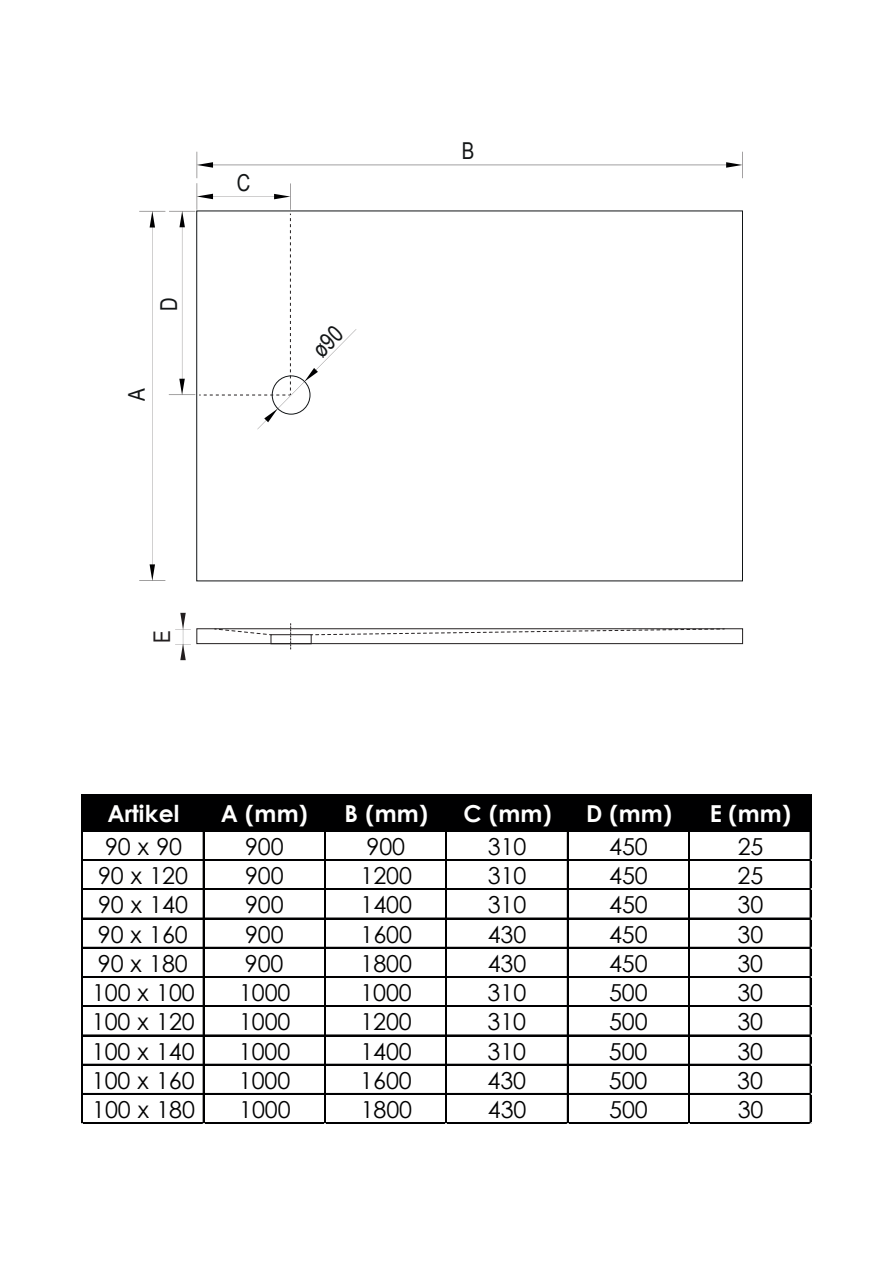
<style>
.page{position:relative;width:893px;height:1263px;background:#fff}
.page>*{position:absolute;margin:0;border:0;box-sizing:border-box;transform-origin:0 0}
.t1{font:23.4px "Century Gothic";letter-spacing:-.005em;color:#000001}
.t2{font:700 23.4px "Century Gothic";letter-spacing:.01em;color:#fff}
.t3{font:23.25px "Arial Narrow";color:#121516}
.t4{font:22.95px "Arial Narrow";color:#121516}
.t5{font:22.95px "Arial Narrow";color:#231f20}
</style>
<div class="page">
<svg style="left:175px;top:613px;width:16px;height:47px"></svg>
<div style="left:196px;top:628px;width:547px;height:16px;border:1px solid #231f20"></div>
<svg style="left:215px;top:629px;width:56px;height:6px"></svg>
<svg style="left:311px;top:629px;width:413px;height:6px"></svg>
<div style="left:271px;top:634px;width:41px;height:10px;border:1px solid #231f20"></div>
<div style="left:83px;top:795px;width:728px;height:36px;background:#000001"></div>
<hr style="left:83px;top:794px;width:728px;height:1px;background:#000001">
<hr style="left:83px;top:859px;width:728px;height:2px;background:#000001">
<hr style="left:83px;top:888px;width:728px;height:1px;background:#000001">
<hr style="left:83px;top:889px;width:728px;height:1px;background:#000001">
<hr style="left:83px;top:918px;width:728px;height:1px;background:#000001">
<hr style="left:83px;top:947px;width:728px;height:1px;background:#000001">
<hr style="left:83px;top:976px;width:728px;height:2px;background:#000001">
<hr style="left:83px;top:1005px;width:728px;height:1px;background:#000001">
<hr style="left:83px;top:1006px;width:728px;height:1px;background:#000001">
<hr style="left:83px;top:1035px;width:728px;height:1px;background:#000001">
<hr style="left:83px;top:1064px;width:728px;height:1px;background:#000001">
<hr style="left:83px;top:1093px;width:728px;height:1px;background:#000001">
<hr style="left:82px;top:794px;width:1px;height:330px;background:#000001">
<hr style="left:203px;top:795px;width:1px;height:329px;background:#000001">
<hr style="left:324px;top:795px;width:2px;height:329px;background:#000001">
<hr style="left:446px;top:795px;width:1px;height:329px;background:#000001">
<hr style="left:567px;top:795px;width:1px;height:329px;background:#000001">
<hr style="left:688px;top:795px;width:1px;height:329px;background:#000001">
<hr style="left:689px;top:795px;width:1px;height:329px;background:#000001">
<hr style="left:83px;top:1122px;width:728px;height:1px;background:#000001">
<hr style="left:83px;top:1123px;width:728px;height:1px;background:#000001">
<hr style="left:810px;top:795px;width:1px;height:329px;background:#000001">
<svg style="left:290px;top:624px;width:1px;height:25px"></svg>
<svg style="left:139px;top:152px;width:604px;height:429px"></svg>
<p class="t3" style="left:152px;top:311px;width:15px;rotate:-90deg">D</p>
<p class="t4" style="left:120px;top:401px;width:14px;rotate:-90deg">A</p>
<p class="t3" style="left:237px;top:166px;width:15px">C</p>
<p class="t5" style="left:145px;top:643px;width:14px;rotate:-90deg">E</p>
<p class="t3" style="left:462px;top:134px;width:14px">B</p>
<p class="t2" style="left:107px;top:796px;width:74px">Artikel</p>
<p class="t2" style="left:221px;top:796px;width:89px">A (mm)</p>
<p class="t2" style="left:344px;top:796px;width:85px">B (mm)</p>
<p class="t2" style="left:463px;top:796px;width:90px">C (mm)</p>
<p class="t2" style="left:586px;top:796px;width:87px">D (mm)</p>
<p class="t2" style="left:710px;top:796px;width:83px">E (mm)</p>
<p class="t1" style="left:105px;top:830px;width:79px">90 x 90</p>
<p class="t1" style="left:245px;top:830px;width:40px">900</p>
<p class="t1" style="left:366px;top:830px;width:40px">900</p>
<p class="t1" style="left:488px;top:830px;width:40px">310</p>
<p class="t1" style="left:609px;top:830px;width:40px">450</p>
<p class="t1" style="left:738px;top:830px;width:27px">25</p>
<p class="t1" style="left:98px;top:859px;width:91px">90 x 120</p>
<p class="t1" style="left:245px;top:859px;width:40px">900</p>
<p class="t1" style="left:361px;top:859px;width:53px">1200</p>
<p class="t1" style="left:488px;top:859px;width:40px">310</p>
<p class="t1" style="left:609px;top:859px;width:40px">450</p>
<p class="t1" style="left:738px;top:859px;width:27px">25</p>
<p class="t1" style="left:98px;top:888px;width:91px">90 x 140</p>
<p class="t1" style="left:245px;top:888px;width:40px">900</p>
<p class="t1" style="left:361px;top:888px;width:53px">1400</p>
<p class="t1" style="left:488px;top:888px;width:40px">310</p>
<p class="t1" style="left:609px;top:888px;width:40px">450</p>
<p class="t1" style="left:738px;top:888px;width:27px">30</p>
<p class="t1" style="left:98px;top:918px;width:91px">90 x 160</p>
<p class="t1" style="left:245px;top:918px;width:40px">900</p>
<p class="t1" style="left:361px;top:918px;width:53px">1600</p>
<p class="t1" style="left:488px;top:918px;width:40px">430</p>
<p class="t1" style="left:609px;top:918px;width:40px">450</p>
<p class="t1" style="left:737px;top:918px;width:27px">30</p>
<p class="t1" style="left:98px;top:947px;width:91px">90 x 180</p>
<p class="t1" style="left:245px;top:947px;width:40px">900</p>
<p class="t1" style="left:360px;top:947px;width:53px">1800</p>
<p class="t1" style="left:488px;top:947px;width:40px">430</p>
<p class="t1" style="left:609px;top:947px;width:40px">450</p>
<p class="t1" style="left:737px;top:947px;width:27px">30</p>
<p class="t1" style="left:92px;top:976px;width:104px">100 x 100</p>
<p class="t1" style="left:239px;top:976px;width:53px">1000</p>
<p class="t1" style="left:360px;top:976px;width:53px">1000</p>
<p class="t1" style="left:488px;top:976px;width:40px">310</p>
<p class="t1" style="left:609px;top:976px;width:40px">500</p>
<p class="t1" style="left:737px;top:976px;width:27px">30</p>
<p class="t1" style="left:92px;top:1005px;width:104px">100 x 120</p>
<p class="t1" style="left:239px;top:1005px;width:53px">1000</p>
<p class="t1" style="left:360px;top:1005px;width:53px">1200</p>
<p class="t1" style="left:488px;top:1005px;width:40px">310</p>
<p class="t1" style="left:609px;top:1005px;width:40px">500</p>
<p class="t1" style="left:737px;top:1005px;width:27px">30</p>
<p class="t1" style="left:92px;top:1035px;width:104px">100 x 140</p>
<p class="t1" style="left:239px;top:1035px;width:53px">1000</p>
<p class="t1" style="left:360px;top:1035px;width:53px">1400</p>
<p class="t1" style="left:488px;top:1035px;width:40px">310</p>
<p class="t1" style="left:609px;top:1035px;width:40px">500</p>
<p class="t1" style="left:737px;top:1035px;width:27px">30</p>
<p class="t1" style="left:92px;top:1064px;width:104px">100 x 160</p>
<p class="t1" style="left:239px;top:1064px;width:53px">1000</p>
<p class="t1" style="left:360px;top:1064px;width:53px">1600</p>
<p class="t1" style="left:487px;top:1064px;width:40px">430</p>
<p class="t1" style="left:609px;top:1064px;width:40px">500</p>
<p class="t1" style="left:737px;top:1064px;width:27px">30</p>
<p class="t1" style="left:92px;top:1093px;width:104px">100 x 180</p>
<p class="t1" style="left:239px;top:1093px;width:53px">1000</p>
<p class="t1" style="left:361px;top:1093px;width:53px">1800</p>
<p class="t1" style="left:488px;top:1093px;width:40px">430</p>
<p class="t1" style="left:609px;top:1093px;width:40px">500</p>
<p class="t1" style="left:738px;top:1093px;width:27px">30</p>
</div>
